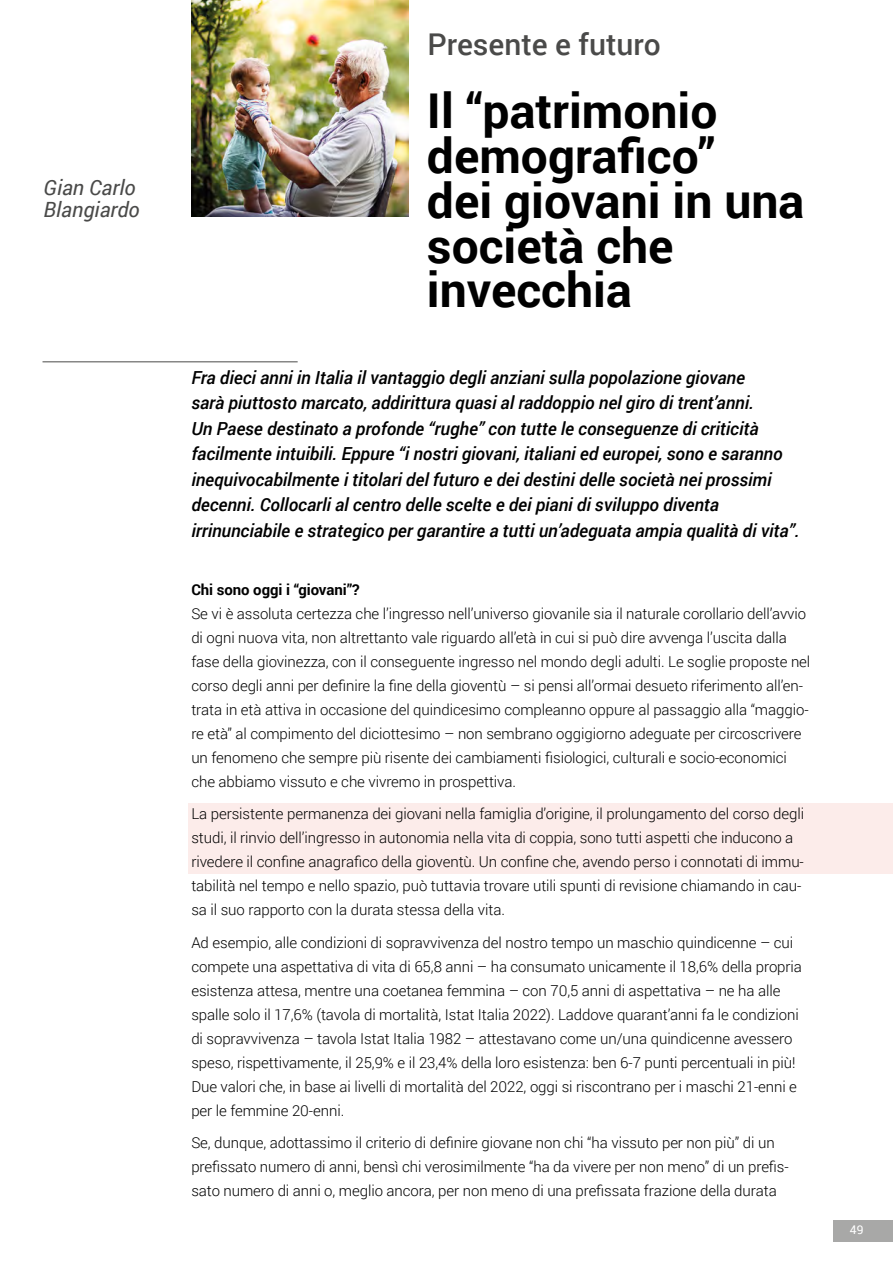
<style>
.page{position:relative;width:893px;height:1263px;background:#fff}
.page>*{position:absolute;margin:0;border:0;box-sizing:border-box;transform-origin:0 0}
.t1{font:700 48px/45px "Roboto";color:#000}
.t2{font:500 30px "Roboto";color:#4a4a49}
.t3{font:italic 21px/22.5px "Roboto";color:#4a4a49}
.t4{font:italic 500 18px/25.5px "Roboto";letter-spacing:-.005em;color:#000}
.t5{font:300 15px/24px "Roboto";letter-spacing:-.005em;color:#000}
.t6{font:700 15px "Roboto";letter-spacing:-.005em;color:#000}
.t7{font:12px "Roboto";color:#fff}
</style>
<div class="page">
<div style="left:833px;top:1220px;width:60px;height:22px;background:#a8a8a7"></div>
<div style="left:189px;top:804px;width:704px;height:70px;background:#fcecea"></div>
<hr style="left:43px;top:361px;width:255px;height:1px;background:#4a4a49">
<img style="left:191px;top:0;width:217px;height:217px">
<h3 class="t3" style="left:44px;top:175px;width:98px">Gian Carlo<br>Blangiardo</h3>
<h2 class="t2" style="left:427px;top:23px;width:235px">Presente e futuro</h2>
<h1 class="t1" style="left:427px;top:86px;width:379px">Il “patrimonio demografico”<br>dei giovani in una società che invecchia</h1>
<p class="t4" style="left:191px;top:364px;width:610px">Fra dieci anni in Italia il vantaggio degli anziani sulla popolazione giovane<br>sarà piuttosto marcato, addirittura quasi al raddoppio nel giro di trent’anni.<br>Un Paese destinato a profonde “rughe” con tutte le conseguenze di criticità facilmente intuibili. Eppure “i nostri giovani, italiani ed europei, sono e saranno inequivocabilmente i titolari del futuro e dei destini delle società nei prossimi decenni. Collocarli al centro delle scelte e dei piani di sviluppo diventa irrinunciabile e strategico per garantire a tutti un’adeguata ampia qualità di vita”.</p>
<p class="t6" style="left:191px;top:579px;width:170px">Chi sono oggi i “giovani”?</p>
<p class="t5" style="left:191px;top:601px;width:620px">Se vi è assoluta certezza che l’ingresso nell’universo giovanile sia il naturale corollario dell’avvio di ogni nuova vita, non altrettanto vale riguardo all’età in cui si può dire avvenga l’uscita dalla fase della giovinezza, con il conseguente ingresso nel mondo degli adulti. Le soglie proposte nel corso degli anni per definire la fine della gioventù – si pensi all’ormai desueto riferimento all’en&shy;trata in età attiva in occasione del quindicesimo compleanno oppure al passaggio alla “maggio&shy;re età” al compimento del diciottesimo – non sembrano oggigiorno adeguate per circoscrivere un fenomeno che sempre più risente dei cambiamenti fisiologici, culturali e socio-economici che abbiamo vissuto e che vivremo in prospettiva.</p>
<p class="t5" style="left:191px;top:801px;width:614px">La persistente permanenza dei giovani nella famiglia d’origine, il prolungamento del corso degli studi, il rinvio dell’ingresso in autonomia nella vita di coppia, sono tutti aspetti che inducono a rivedere il confine anagrafico della gioventù. Un confine che, avendo perso i connotati di immu&shy;tabilità nel tempo e nello spazio, può tuttavia trovare utili spunti di revisione chiamando in cau&shy;sa il suo rapporto con la durata stessa della vita.</p>
<p class="t5" style="left:191px;top:930px;width:612px">Ad esempio, alle condizioni di sopravvivenza del nostro tempo un maschio quindicenne – cui compete una aspettativa di vita di 65,8 anni – ha consumato unicamente il 18,6% della propria esistenza attesa, mentre una coetanea femmina – con 70,5 anni di aspettativa – ne ha alle spalle solo il 17,6% (tavola di mortalità, Istat Italia 2022). Laddove quarant’anni fa le condizioni di sopravvivenza – tavola Istat Italia 1982 – attestavano come un/una quindicenne avessero speso, rispettivamente, il 25,9% e il 23,4% della loro esistenza: ben 6-7 punti percentuali in più!<br>Due valori che, in base ai livelli di mortalità del 2022, oggi si riscontrano per i maschi 21-enni e per le femmine 20-enni.</p>
<p class="t5" style="left:191px;top:1130px;width:599px">Se, dunque, adottassimo il criterio di definire giovane non chi “ha vissuto per non più” di un prefissato numero di anni, bensì chi verosimilmente “ha da vivere per non meno” di un prefis&shy;sato numero di anni o, meglio ancora, per non meno di una prefissata frazione della durata</p>
<p class="t7" style="left:850px;top:1221px;width:15px">49</p>
</div>
